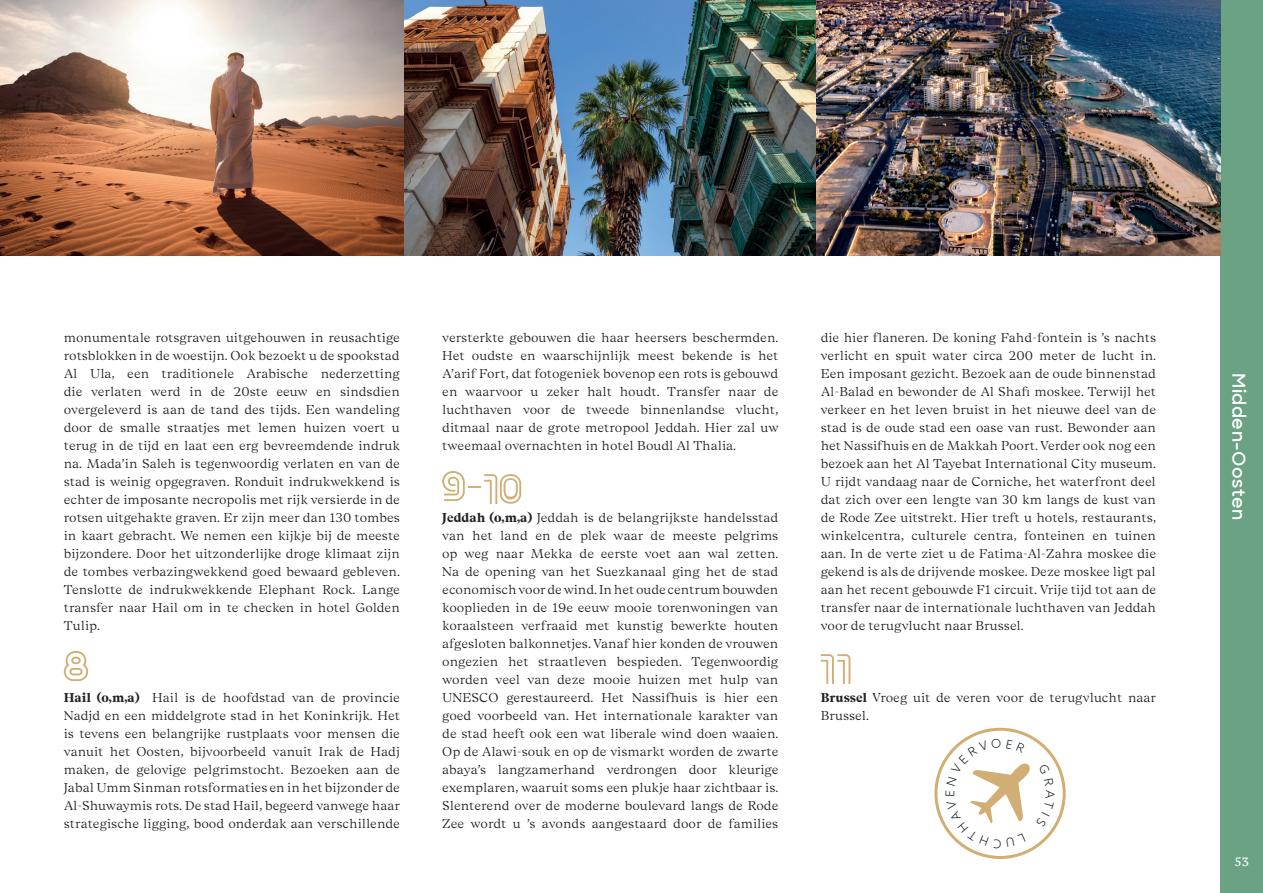
<style>
.page{position:relative;width:1263px;height:893px;background:#fff}
.page>*{position:absolute;margin:0;border:0;box-sizing:border-box;transform-origin:0 0}
.t1{font:600 18px "Sharp Sans";letter-spacing:.03em;color:#fff}
.t2{font:300 12.75px/18px "Beirut Display";color:#231f20;text-align:justify}
.t3{font:12px "PT Serif Caption";color:#fff}
.s1{font-weight:700}
</style>
<div class="page">
<div style="left:1220px;top:0;width:43px;height:893px;background:#6ca284"></div>
<img style="left:0;top:0;width:1220px;height:255px">
<svg style="left:936px;top:729px;width:128px;height:128px"></svg>
<div style="left:934px;top:728px;width:132px;height:131px;border:3px solid #d1ae73;border-radius:50%"></div>
<svg style="left:64px;top:651px;width:24px;height:30px"></svg>
<svg style="left:442px;top:471px;width:79px;height:33px"></svg>
<svg style="left:821px;top:654px;width:29px;height:30px"></svg>
<svg style="left:945px;top:739px;width:110px;height:109px"></svg>
<p class="t2" style="left:64px;top:328px;width:338px">monumentale rotsgraven uitgehouwen in reusachtige rotsblokken in de woestijn. Ook bezoekt u de spookstad Al Ula, een traditionele Arabische nederzetting die verlaten werd in de 20ste eeuw en sindsdien overgeleverd is aan de tand des tijds. Een wandeling door de smalle straatjes met lemen huizen voert u terug in de tijd en laat een erg bevreemdende indruk na. Mada’in Saleh is tegenwoordig verlaten en van de stad is weinig opgegraven. Ronduit indrukwekkend is echter de imposante necropolis met rijk versierde in de rotsen uitgehakte graven. Er zijn meer dan 130 tombes in kaart gebracht. We nemen een kijkje bij de meeste bijzondere. Door het uitzonderlijke droge klimaat zijn de tombes verbazingwekkend goed bewaard gebleven.<br>Tenslotte de indrukwekkende Elephant Rock. Lange transfer naar Hail om in te checken in hotel Golden Tulip.</p>
<p class="t2" style="left:64px;top:688px;width:338px"><span class="s1">Hail (o,m,a)</span> Hail is de hoofdstad van de provincie Nadjd en een middelgrote stad in het Koninkrijk. Het is tevens een belangrijke rustplaats voor mensen die vanuit het Oosten, bijvoorbeeld vanuit Irak de Hadj maken, de gelovige pelgrimstocht. Bezoeken aan de Jabal Umm Sinman rotsformaties en in het bijzonder de Al-Shuwaymis rots. De stad Hail, begeerd vanwege haar strategische ligging, bood onderdak aan verschillende</p>
<p class="t2" style="left:442px;top:328px;width:338px">versterkte gebouwen die haar heersers beschermden.<br>Het oudste en waarschijnlijk meest bekende is het A’arif Fort, dat fotogeniek bovenop een rots is gebouwd en waarvoor u zeker halt houdt. Transfer naar de luchthaven voor de tweede binnenlandse vlucht, ditmaal naar de grote metropool Jeddah. Hier zal uw tweemaal overnachten in hotel Boudl Al Thalia.</p>
<p class="t2" style="left:442px;top:508px;width:338px"><span class="s1">Jeddah (o,m,a)</span> Jeddah is de belangrijkste handelsstad van het land en de plek waar de meeste pelgrims op weg naar Mekka de eerste voet aan wal zetten.<br>Na de opening van het Suezkanaal ging het de stad economisch voor de wind. In het oude centrum bouwden kooplieden in de 19e eeuw mooie torenwoningen van koraalsteen verfraaid met kunstig bewerkte houten afgesloten balkonnetjes. Vanaf hier konden de vrouwen ongezien het straatleven bespieden. Tegenwoordig worden veel van deze mooie huizen met hulp van UNESCO gerestaureerd. Het Nassifhuis is hier een goed voorbeeld van. Het internationale karakter van de stad heeft ook een wat liberale wind doen waaien.<br>Op de Alawi-souk en op de vismarkt worden de zwarte abaya’s langzamerhand verdrongen door kleurige exemplaren, waaruit soms een plukje haar zichtbaar is.<br>Slenterend over de moderne boulevard langs de Rode Zee wordt u ’s avonds aangestaard door de families</p>
<p class="t2" style="left:821px;top:328px;width:337px">die hier flaneren. De koning Fahd-fontein is ’s nachts verlicht en spuit water circa 200 meter de lucht in.<br>Een imposant gezicht. Bezoek aan de oude binnenstad Al-Balad en bewonder de Al Shafi moskee. Terwijl het verkeer en het leven bruist in het nieuwe deel van de stad is de oude stad een oase van rust. Bewonder aan het Nassifhuis en de Makkah Poort. Verder ook nog een bezoek aan het Al Tayebat International City museum.<br>U rijdt vandaag naar de Corniche, het waterfront deel dat zich over een lengte van 30 km langs de kust van de Rode Zee uitstrekt. Hier treft u hotels, restaurants, winkelcentra, culturele centra, fonteinen en tuinen aan. In de verte ziet u de Fatima-Al-Zahra moskee die gekend is als de drijvende moskee. Deze moskee ligt pal aan het recent gebouwde F1 circuit. Vrije tijd tot aan de transfer naar de internationale luchthaven van Jeddah voor de terugvlucht naar Brussel.</p>
<p class="t2" style="left:821px;top:688px;width:337px"><span class="s1">Brussel</span> Vroeg uit de veren voor de terugvlucht naar<br>Brussel.</p>
<h1 class="t1" style="left:1252px;top:373px;width:148px;rotate:90deg">Midden-Oosten</h1>
<p class="t3" style="left:1234px;top:854px;width:16px">53</p>
</div>
